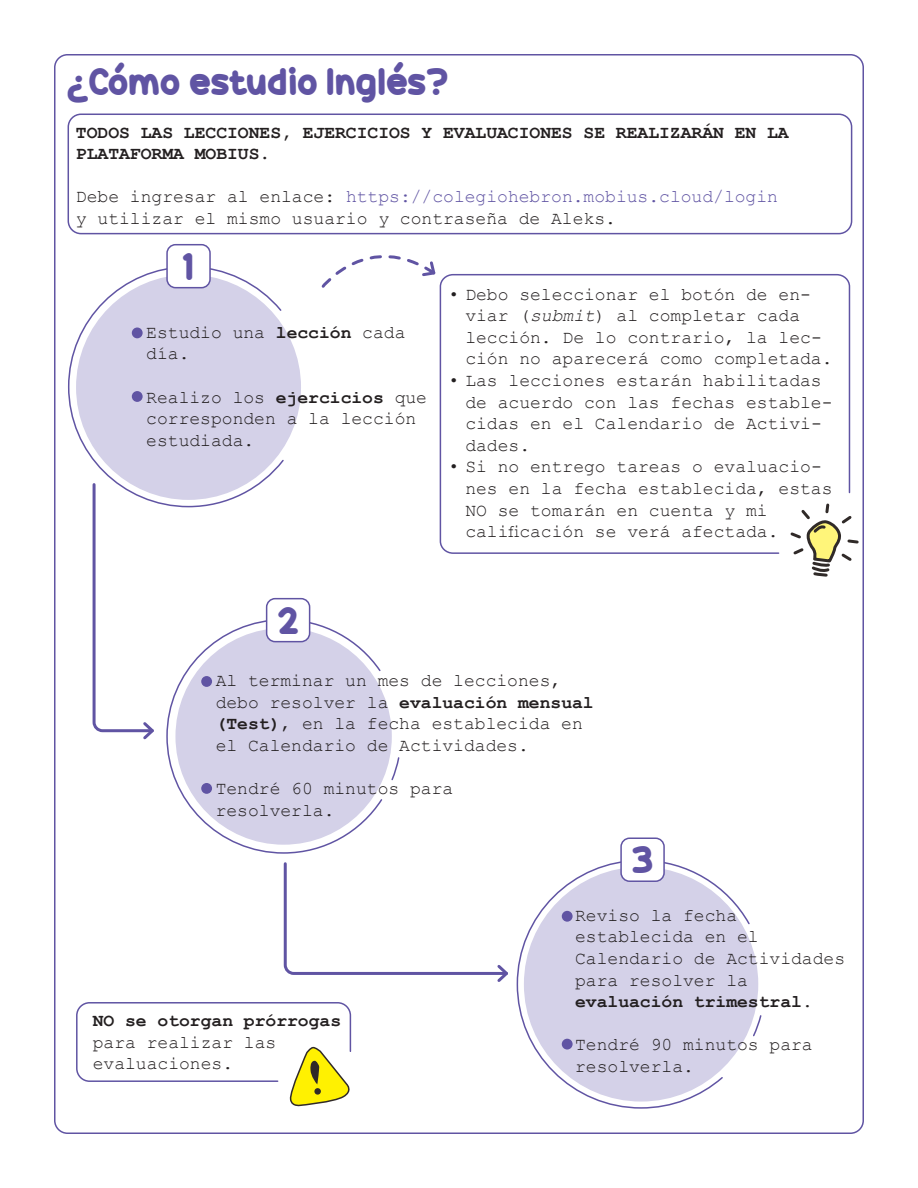
<style>
.page{position:relative;width:918px;height:1188px;background:#fff}
.page>*{position:absolute;margin:0;border:0;box-sizing:border-box;transform-origin:0 0}
.t1{font:37.5px "Candy Beans";letter-spacing:.015em;color:#6054a3}
.t2{font:18px/21.6px "Courier New";color:#231f20}
.t3{font:700 18px/21.6px "Courier New";color:#231f20}
.t4{font:18px "Courier New";color:#6054a3}
.s1{color:#231f20}
.s2{font-weight:700}
.s3{font-style:italic}
</style>
<div class="page">
<svg style="left:320px;top:234px;width:118px;height:54px"></svg>
<svg style="left:92px;top:508px;width:62px;height:232px"></svg>
<div style="left:76px;top:275px;width:225px;height:225px;background:#d4d1e8;border-radius:50%"></div>
<svg style="left:68px;top:268px;width:217px;height:240px"></svg>
<div style="left:68px;top:114px;width:784px;height:120px;border:2px solid #6054a3;border-radius:13px"></div>
<svg style="left:811px;top:516px;width:48px;height:61px"></svg>
<svg style="left:439px;top:273px;width:412px;height:282px"></svg>
<div style="left:167px;top:245px;width:43px;height:43px;background:#fff;border-radius:9px"></div>
<div style="left:166px;top:244px;width:45px;height:44px;border:2px solid #6054a3;border-radius:9px"></div>
<svg style="left:76px;top:1002px;width:276px;height:105px"></svg>
<svg style="left:516px;top:861px;width:235px;height:248px"></svg>
<div style="left:621px;top:838px;width:43px;height:43px;background:#fff;border-radius:9px"></div>
<div style="left:620px;top:837px;width:45px;height:45px;border:2px solid #6054a3;border-radius:9px"></div>
<svg style="left:752px;top:1014px;width:10px;height:23px"></svg>
<svg style="left:166px;top:618px;width:218px;height:236px"></svg>
<svg style="left:391px;top:757px;width:9px;height:24px"></svg>
<div style="left:267px;top:599px;width:43px;height:43px;background:#fff;border-radius:9px"></div>
<div style="left:266px;top:598px;width:44px;height:44px;border:2px solid #6054a3;border-radius:9px"></div>
<svg style="left:283px;top:862px;width:225px;height:120px"></svg>
<p class="t1" style="left:68px;top:57px;width:382px">¿Cómo estudio Inglés?</p>
<p class="t3" style="left:76px;top:121px;width:714px">TODOS LAS LECCIONES, EJERCICIOS Y EVALUACIONES SE REALIZARÁN EN LA<br>PLATAFORMA MOBIUS.</p>
<p class="t4" style="left:76px;top:186px;width:704px"><span class="s1">Debe ingresar al enlace:</span> https://colegiohebron.mobius.cloud/login</p>
<p class="t2" style="left:76px;top:207px;width:542px">y utilizar el mismo usuario y contraseña de Aleks.</p>
<p class="t1" style="left:183px;top:242px;width:12px">1</p>
<p class="t2" style="left:146px;top:321px;width:261px">Estudio una <span class="s2">lección</span> cada día.</p>
<p class="t2" style="left:146px;top:386px;width:282px">Realizo los <span class="s2">ejercicios</span> que corresponden a la lección estudiada.</p>
<p class="t2" style="left:465px;top:283px;width:369px;text-indent:-17px">• Debo seleccionar el botón de en&shy;viar (<span class="s3">submit</span>) al completar cada lección. De lo contrario, la lec&shy;ción no aparecerá como completada.</p>
<p class="t2" style="left:465px;top:369px;width:369px;text-indent:-17px">• Las lecciones estarán habilitadas de acuerdo con las fechas estable&shy;cidas en el Calendario de Activi&shy;dades.</p>
<p class="t2" style="left:465px;top:455px;width:369px;text-indent:-17px">• Si no entrego tareas o evaluacio&shy;nes en la fecha establecida, estas<br>NO se tomarán en cuenta y mi calificación se verá afectada.</p>
<p class="t1" style="left:278px;top:596px;width:22px">2</p>
<p class="t2" style="left:216px;top:669px;width:380px">Al terminar un mes de lecciones, debo resolver la <span class="s2">evaluación mensual (Test)</span>, en la fecha establecida en el Calendario de Actividades.</p>
<p class="t2" style="left:216px;top:777px;width:239px">Tendré 60 minutos para</p>
<p class="t2" style="left:216px;top:799px;width:120px">resolverla.</p>
<p class="t1" style="left:633px;top:835px;width:22px">3</p>
<p class="t2" style="left:93px;top:1009px;width:250px"><span class="s2">NO se otorgan prórrogas </span>para realizar las evaluaciones.</p>
<p class="t2" style="left:575px;top:904px;width:272px">Reviso la fecha establecida en el<br>Calendario de Actividades para resolver la <span class="s2">evaluación trimestral</span>.</p>
<p class="t2" style="left:575px;top:1033px;width:239px">Tendré 90 minutos para resolverla.</p>
</div>
